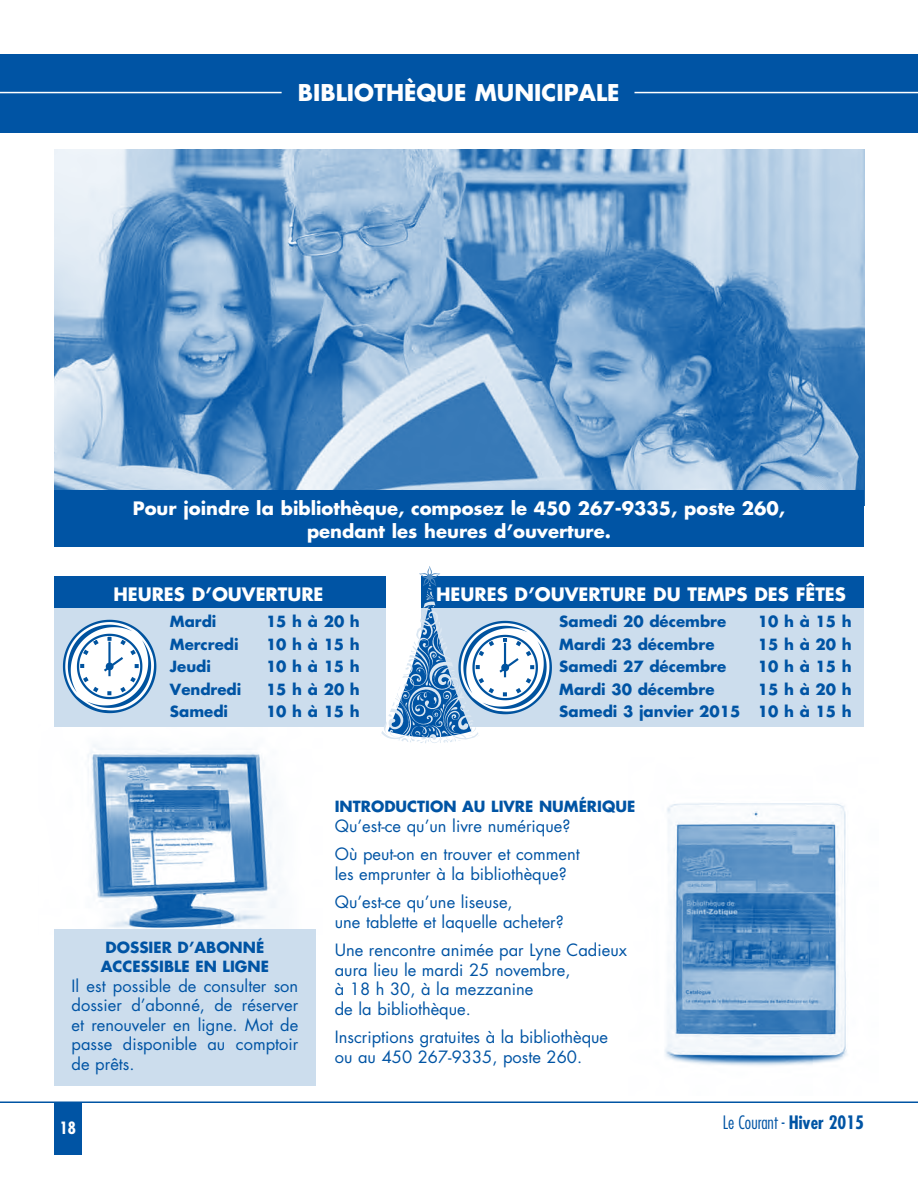
<style>
.page{position:relative;width:918px;height:1188px;background:#fff}
.page>*{position:absolute;margin:0;border:0;box-sizing:border-box;transform-origin:0 0}
.t1{font:700 22.5px "Futura";color:#fff}
.t2{font:700 18px/22.5px "Futura";color:#fff;text-align:center}
.t3{font:300 condensed 18px "Futura";color:#0054a4}
.t4{font:16.5px/19.5px "Futura";color:#0054a4}
.t5{font:700 condensed 16.5px "Futura";color:#fff}
.t6{font:700 15px/19.5px "Futura";color:#0054a4;text-align:center}
.s1{font-weight:700}
</style>
<div class="page">
<img style="left:88px;top:744px;width:193px;height:185px">
<div style="left:54px;top:929px;width:262px;height:157px;background:#ccdded"></div>
<hr style="left:0;top:1101px;width:918px;height:2px;background:#0054a4">
<div style="left:54px;top:1102px;width:28px;height:53px;background:#0054a4"></div>
<img style="left:54px;top:149px;width:810px;height:342px">
<div style="left:0;top:54px;width:918px;height:79px;background:#0054a4"></div>
<hr style="left:0;top:92px;width:282px;height:1px;background:#fff">
<hr style="left:635px;top:92px;width:283px;height:1px;background:#fff">
<div style="left:54px;top:576px;width:332px;height:60px;background:#0054a4"></div>
<div style="left:54px;top:608px;width:332px;height:119px;background:#ccdded"></div>
<svg style="left:63px;top:620px;width:93px;height:93px"></svg>
<div style="left:54px;top:491px;width:810px;height:56px;background:#0054a4"></div>
<div style="left:421px;top:576px;width:443px;height:60px;background:#0054a4"></div>
<div style="left:421px;top:608px;width:443px;height:119px;background:#ccdded"></div>
<svg style="left:381px;top:566px;width:171px;height:177px"></svg>
<img style="left:665px;top:803px;width:182px;height:263px">
<h1 class="t1" style="left:298px;top:77px;width:231px">BIBLIOTHÈQUE MUNICIPA</h1>
<h1 class="t1" style="left:596px;top:77px;width:22px">LE</h1>
<p class="t2" style="left:133px;top:497px;width:654px">Pour joindre la bibliothèque, composez le 450 267-9335, poste 260, pendant les heures d’ouverture.</p>
<p class="t2" style="left:113px;top:583px;width:212px">Heures d’ouvertu re</p>
<p class="t6" style="left:170px;top:612px;width:48px">Mardi</p>
<p class="t6" style="left:266px;top:612px;width:95px">15 h à 20 h</p>
<p class="t6" style="left:170px;top:634px;width:70px">Mercredi</p>
<p class="t6" style="left:266px;top:634px;width:95px">10 h à 15 h</p>
<p class="t6" style="left:170px;top:657px;width:43px">Jeudi</p>
<p class="t6" style="left:266px;top:657px;width:95px">10 h à 15 h</p>
<p class="t6" style="left:170px;top:679px;width:73px">Vendredi</p>
<p class="t6" style="left:266px;top:679px;width:95px">15 h à 20 h</p>
<p class="t6" style="left:170px;top:702px;width:60px">Samedi</p>
<p class="t6" style="left:266px;top:702px;width:95px">10 h à 15 h</p>
<p class="t2" style="left:436px;top:583px;width:411px">Heures d’ouvertu re du temps des Fêtes</p>
<p class="t6" style="left:559px;top:612px;width:168px">Samedi 20 décembre</p>
<p class="t6" style="left:758px;top:612px;width:95px">10 h à 15 h</p>
<p class="t6" style="left:559px;top:634px;width:157px">Mardi 23 décembre</p>
<p class="t6" style="left:758px;top:634px;width:95px">15 h à 20 h</p>
<p class="t6" style="left:559px;top:657px;width:168px">Samedi 27 décembre</p>
<p class="t6" style="left:758px;top:657px;width:95px">10 h à 15 h</p>
<p class="t6" style="left:559px;top:679px;width:157px">Mardi 30 décembre</p>
<p class="t6" style="left:559px;top:678px;width:294px;line-height:22.5px;text-align:right">15 h à 20 h<br>Samedi 3 janvier 2015 10 h à 15 h</p>
<p class="t6" style="left:101px;top:937px;width:170px">Dossier d’abonné accessible en ligne</p>
<p class="t4" style="left:72px;top:976px;width:228px;text-align:justify">Il est possible de consulter son dossier d’abonné, de réserver et renouveler en ligne. Mot de passe disponible au comptoir de prêts.</p>
<p class="t5" style="left:60px;top:1117px;width:18px">18</p>
<p class="t6" style="left:335px;top:797px;width:49px">Introdu</p>
<p class="t6" style="left:407px;top:797px;width:157px">ction au livre numé</p>
<p class="t6" style="left:587px;top:797px;width:50px">riqu e</p>
<p class="t4" style="left:335px;top:812px;width:246px;line-height:28.5px">Qu’est-ce qu’un livre numérique?<br>Où peut-on en trouver et comment</p>
<p class="t4" style="left:335px;top:860px;width:234px;line-height:28.5px">les emprunter à la bibliothèque?<br>Qu’est-ce qu’une liseuse,</p>
<p class="t4" style="left:335px;top:908px;width:294px;line-height:28.5px">une tablette et laquelle acheter?<br>Une rencontre animée par Lyne Cadieux</p>
<p class="t4" style="left:335px;top:960px;width:237px">aura lieu le mardi 25 novembre, à 18 h 30, à la mezzanine<br>de la bibliothèque.</p>
<p class="t4" style="left:335px;top:1028px;width:275px">Inscriptions gratuites à la bibliothèque ou au 450 267-9335, poste 260.</p>
<p class="t3" style="left:723px;top:1111px;width:143px">Le Courant - <span class="s1">Hiver 2015</span></p>
</div>
